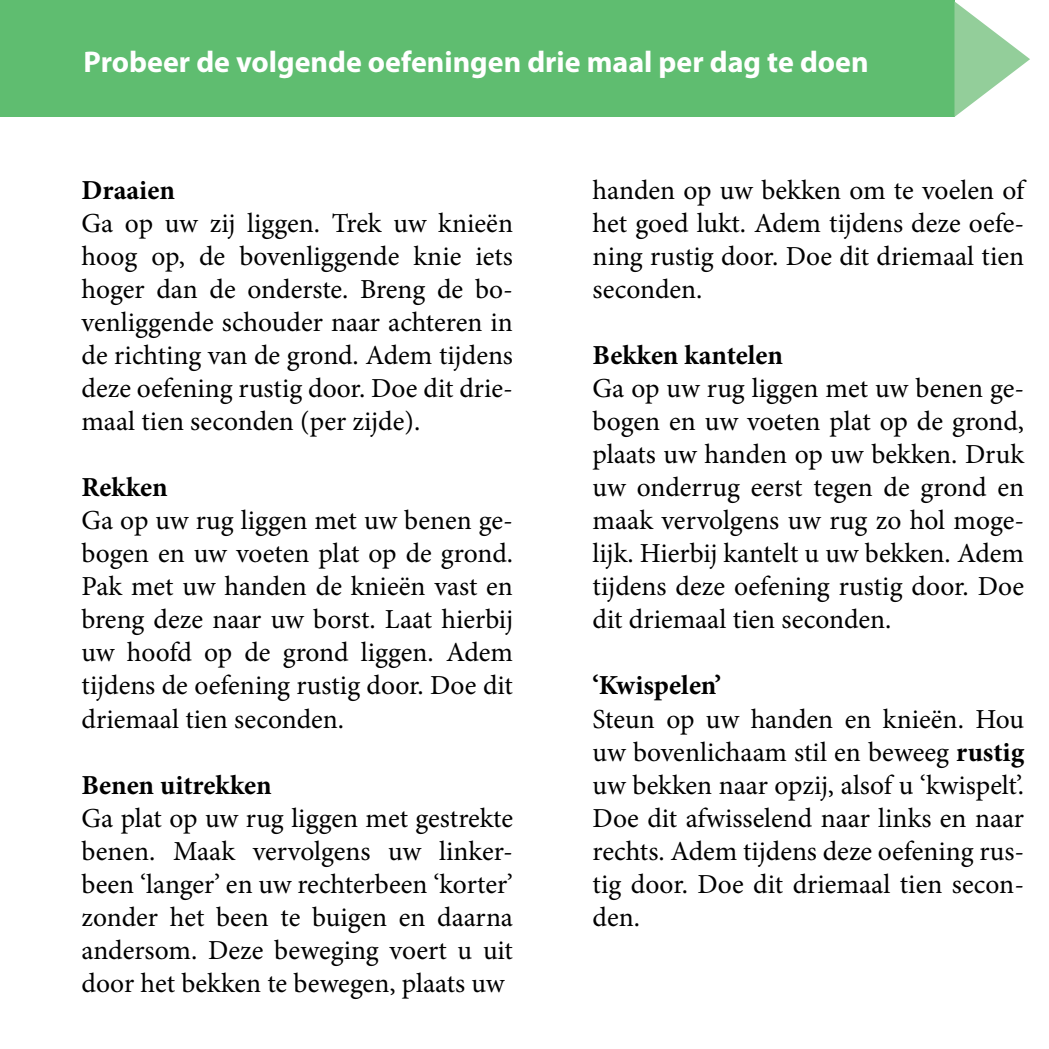
<style>
.page{position:relative;width:1049px;height:1049px;background:#fff}
.page>*{position:absolute;margin:0;border:0;box-sizing:border-box;transform-origin:0 0}
.t1{font:700 30px "Myriad Pro";color:#fff}
.t2{font:27.5px/33px "Minion Pro";color:#000;text-align:justify}
.t3{font:700 27.5px "Minion Pro";letter-spacing:-.005em;color:#000}
.s1{font-weight:700}
</style>
<div class="page">
<div style="left:0;top:0;width:954px;height:117px;background:#5fbd70"></div>
<svg style="left:954px;top:1px;width:76px;height:116px"></svg>
<p class="t1" style="left:84px;top:42px;width:787px">Probeer de volgende oefeningen drie maal per dag te doen</p>
<p class="t3" style="left:81px;top:171px;width:95px">Draaien</p>
<p class="t2" style="left:81px;top:207px;width:433px">Ga op uw zij liggen. Trek uw knieën hoog op, de bovenliggende knie iets hoger dan de onderste. Breng de bo&shy;venliggende schouder naar achteren in de richting van de grond. Adem tijdens deze oefening rustig door. Doe dit drie&shy;maal tien seconden (per zijde).</p>
<p class="t3" style="left:81px;top:468px;width:88px">Rekken</p>
<p class="t2" style="left:81px;top:504px;width:433px">Ga op uw rug liggen met uw benen ge&shy;bogen en uw voeten plat op de grond.<br>Pak met uw handen de knieën vast en breng deze naar uw borst. Laat hierbij uw hoofd op de grond liggen. Adem tijdens de oefening rustig door. Doe dit driemaal tien seconden.</p>
<p class="t3" style="left:81px;top:765px;width:192px">Benen uitrekken</p>
<p class="t2" style="left:81px;top:801px;width:433px">Ga plat op uw rug liggen met gestrekte benen. Maak vervolgens uw linker&shy;been ‘langer’ en uw rechterbeen ‘korter’ zonder het been te buigen en daarna andersom. Deze beweging voert u uit door het bekken te bewegen, plaats uw</p>
<p class="t2" style="left:593px;top:174px;width:433px">handen op uw bekken om te voelen of het goed lukt. Adem tijdens deze oefe&shy;ning rustig door. Doe dit driemaal tien seconden.</p>
<p class="t3" style="left:593px;top:336px;width:192px">Bekken kantelen</p>
<p class="t2" style="left:593px;top:372px;width:433px">Ga op uw rug liggen met uw benen ge&shy;bogen en uw voeten plat op de grond, plaats uw handen op uw bekken. Druk uw onderrug eerst tegen de grond en maak vervolgens uw rug zo hol moge&shy;lijk. Hierbij kantelt u uw bekken. Adem tijdens deze oefening rustig door. Doe dit driemaal tien seconden.</p>
<p class="t3" style="left:593px;top:666px;width:130px">‘Kwispelen’</p>
<p class="t2" style="left:593px;top:702px;width:433px">Steun op uw handen en knieën. Hou uw bovenlichaam stil en beweeg <span class="s1">rustig </span>uw bekken naar opzij, alsof u ‘kwispelt’.<br>Doe dit afwisselend naar links en naar rechts. Adem tijdens deze oefening rus&shy;tig door. Doe dit driemaal tien secon&shy;den.</p>
</div>
